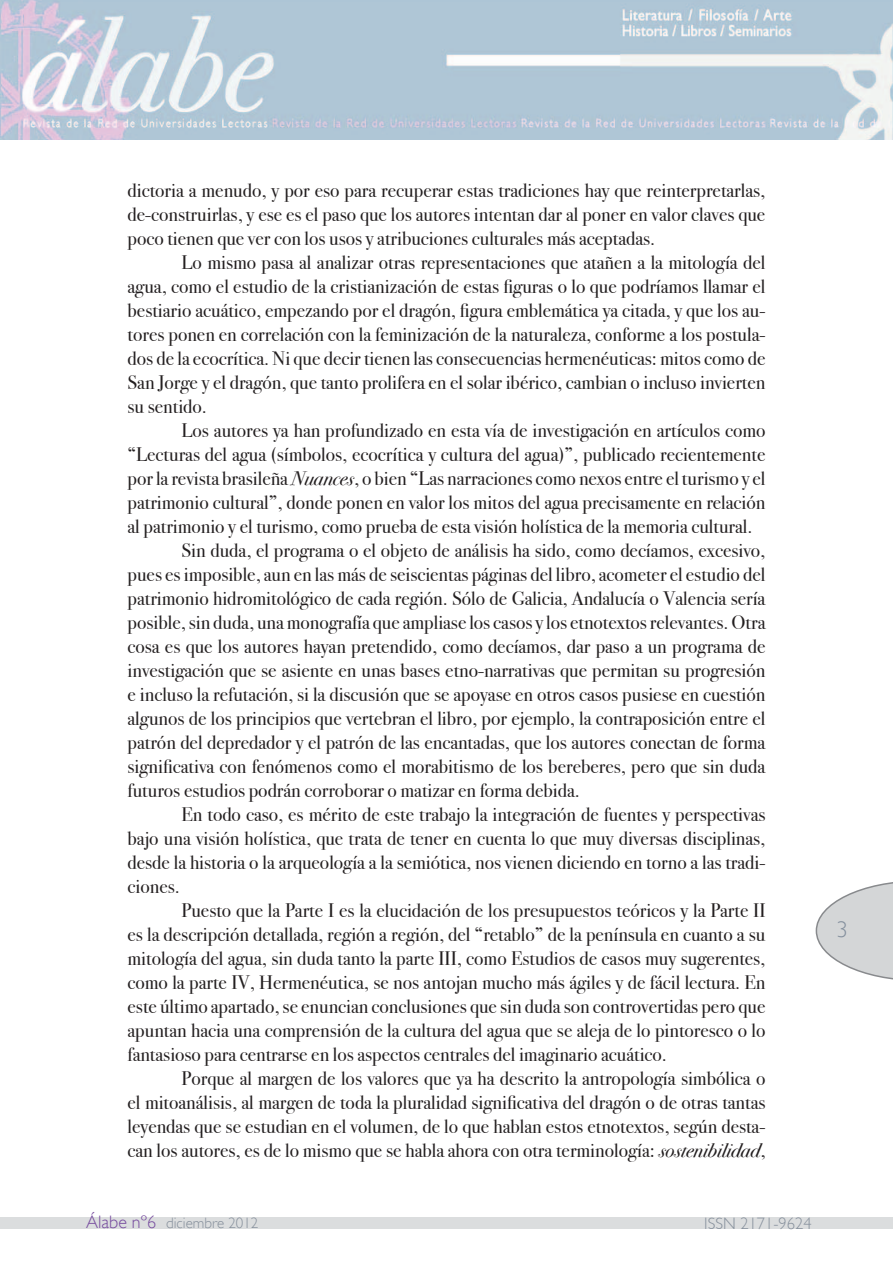
<style>
.page{position:relative;width:893px;height:1263px;background:#fff}
.page>*{position:absolute;margin:0;border:0;box-sizing:border-box;transform-origin:0 0}
.t1{font:300 22.5px "Gill Sans";color:#838f9d}
.t2{font:19.5px/24px "Bodoni Svty Two OSITCTT Book";color:#231f20;text-align:justify}
.t3{font:300 16.5px "Gill Sans";color:#86909c}
.t4{font:300 15px "Gill Sans";color:#86909c}
.s1{font-family:"Bodoni Svty Two OSITCTT Book It"}
.s2{font-size:18px;color:#764b9e}
</style>
<div class="page">
<svg style="left:816px;top:882px;width:77px;height:98px"></svg>
<img style="left:0;top:0;width:893px;height:139px">
<div style="left:0;top:1218px;width:893px;height:11px;background:#dbddde"></div>
<p class="t2" style="left:128px;top:178px;width:639px">dictoria a menudo, y por eso para recuperar estas tradiciones hay que reinterpretarlas, de-construirlas, y ese es el paso que los autores intentan dar al poner en valor claves que poco tienen que ver con los usos y atribuciones culturales más aceptadas.</p>
<p class="t2" style="left:128px;top:250px;width:639px;text-indent:54px">Lo mismo pasa al analizar otras representaciones que atañen a la mitología del agua, como el estudio de la cristianización de estas figuras o lo que podríamos llamar el bestiario acuático, empezando por el dragón, figura emblemática ya citada, y que los au&shy;tores ponen en correlación con la feminización de la naturaleza, conforme a los postula&shy;dos de la ecocrítica. Ni que decir tienen las consecuencias hermenéuticas: mitos como de San Jorge y el dragón, que tanto prolifera en el solar ibérico, cambian o incluso invierten su sentido.</p>
<p class="t2" style="left:128px;top:418px;width:639px;text-indent:54px">Los autores ya han profundizado en esta vía de investigación en artículos como “Lecturas del agua (símbolos, ecocrítica y cultura del agua)”, publicado recientemente porlarevista brasileña<span class="s1">Nuances</span>, o bien “Las narraciones como nexos entre el turismo y el patrimonio cultural”, donde ponen en valor los mitos del agua precisamente en relación al patrimonio y el turismo, como prueba de esta visión holística de la memoria cultural.</p>
<p class="t2" style="left:128px;top:538px;width:639px;text-indent:54px">Sin duda, el programa o el objeto de análisis ha sido, como decíamos, excesivo, pues es imposible, aun en las más de seiscientas páginas del libro, acometer el estudio del patrimonio hidromitológico de cada región. Sólo de Galicia, Andalucía o Valencia sería posible,sin duda, una monografía que ampliase los casos y los etnotextosrelevantes. Otra cosa es que los autores hayan pretendido, como decíamos, dar paso a un programa de investigación que se asiente en unas bases etno-narrativas que permitan su progresión e incluso la refutación, si la discusión que se apoyase en otros casos pusiese en cuestión algunos de los principios que vertebran el libro, por ejemplo, la contraposición entre el patrón del depredador y el patrón de las encantadas, que los autores conectan de forma significativa con fenómenos como el morabitismo de los bereberes, pero que sin duda futuros estudios podrán corroborar o matizar en forma debida.</p>
<p class="t2" style="left:128px;top:802px;width:639px;text-indent:54px">En todo caso, es mérito de este trabajo la integración de fuentes y perspectivas bajo una visión holística, que trata de tener en cuenta lo que muy diversas disciplinas, desde la historia o la arqueología a la semiótica, nos vienen diciendo en torno a las tradi&shy;ciones.</p>
<p class="t2" style="left:128px;top:898px;width:639px;text-indent:54px">Puesto que la Parte I es la elucidación de los presupuestos teóricos y la Parte II es la descripción detallada, región a región, del “retablo” de la península en cuanto a su mitología del agua, sin duda tanto la parte III, como Estudios de casos muy sugerentes, como la parte IV, Hermenéutica, se nos antojan mucho más ágiles y de fácil lectura. En este último apartado, se enuncian conclusiones que sin duda son controvertidas pero que apuntan hacia una comprensión de la cultura del agua que se aleja de lo pintoresco o lo fantasioso para centrarse en los aspectos centrales del imaginario acuático.</p>
<p class="t2" style="left:128px;top:1066px;width:639px;text-indent:54px">Porque al margen de los valores que ya ha descrito la antropología simbólica o el mitoanálisis, al margen de toda la pluralidad significativa del dragón o de otras tantas leyendas que se estudian en el volumen, de lo que hablan estos etnotextos, según desta&shy;can los autores, es de lo mismo que se habla ahora con otra terminología: <span class="s1">sostenibilidad</span>,</p>
<p class="t4" style="left:86px;top:1214px;width:174px"><span class="s2">Álabe nº6</span> diciembre 2012</p>
<p class="t3" style="left:704px;top:1214px;width:109px">ISSN 2171-9624</p>
<p class="t1" style="left:837px;top:917px;width:13px">3</p>
</div>
